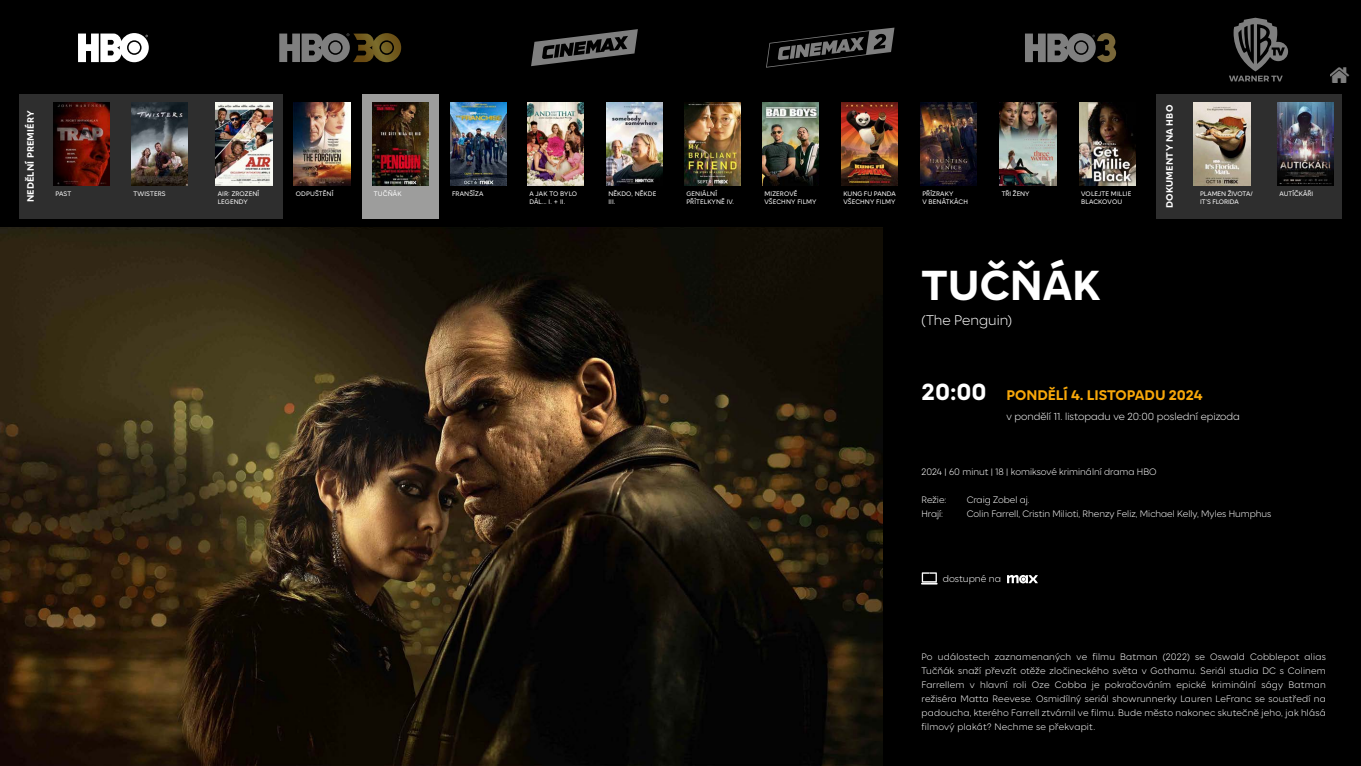
<style>
.page{position:relative;width:1361px;height:766px;background:#fff}
.page>*{position:absolute;margin:0;border:0;box-sizing:border-box;transform-origin:0 0}
.t1{font:700 45px "Max Sans";color:#fff}
.t2{font:700 15px "Max Sans";color:#f7a70a}
.t3{font:300 15px "Max Sans";color:#fff}
.t4{font:300 11px "Max Sans";color:#fff}
.t5{font:300 10.3px "Max Sans";color:#fff}
.t6{font:300 10px/14px "Max Sans";color:#fff;text-align:justify}
.t7{font:700 10px "Max Sans";letter-spacing:.02em;color:#fff}
.t8{font:7px/8.4px "Max Sans";letter-spacing:.015em;color:#fff}
.s1{font-size:25px;color:#fff}
</style>
<div class="page">
<div style="left:0;top:0;width:1361px;height:765px;background:#000"></div>
<div style="left:1157px;top:94px;width:185px;height:125px;background:#2e2e2e"></div>
<div style="left:19px;top:94px;width:263px;height:125px;background:#2e2e2e"></div>
<div style="left:362px;top:94px;width:76px;height:125px;background:#9d9d9c"></div>
<img style="left:53px;top:102px;width:57px;height:84px">
<img style="left:131px;top:102px;width:57px;height:84px">
<img style="left:216px;top:102px;width:56px;height:84px">
<img style="left:294px;top:102px;width:56px;height:84px">
<img style="left:372px;top:102px;width:56px;height:84px">
<img style="left:450px;top:102px;width:56px;height:84px">
<img style="left:527px;top:102px;width:57px;height:84px">
<img style="left:606px;top:102px;width:57px;height:84px">
<img style="left:684px;top:102px;width:57px;height:84px">
<img style="left:762px;top:102px;width:57px;height:84px">
<img style="left:841px;top:102px;width:57px;height:84px">
<img style="left:920px;top:102px;width:57px;height:84px">
<img style="left:1000px;top:102px;width:56px;height:84px">
<img style="left:1079px;top:102px;width:56px;height:84px">
<img style="left:1194px;top:102px;width:56px;height:84px">
<img style="left:1277px;top:102px;width:57px;height:84px">
<svg style="left:766px;top:28px;width:128px;height:40px"></svg>
<svg style="left:1025px;top:33px;width:91px;height:29px"></svg>
<svg style="left:531px;top:29px;width:107px;height:37px"></svg>
<svg style="left:78px;top:33px;width:71px;height:29px"></svg>
<svg style="left:1229px;top:18px;width:59px;height:63px"></svg>
<svg style="left:279px;top:33px;width:122px;height:29px"></svg>
<img style="left:0;top:227px;width:882px;height:538px">
<svg style="left:921px;top:572px;width:16px;height:12px"></svg>
<svg style="left:1007px;top:575px;width:31px;height:8px"></svg>
<p class="t7" style="left:23px;top:202px;width:93px;rotate:-90deg">NEDĚLNÍ PREMIÉRY</p>
<p class="t7" style="left:1161px;top:208px;width:105px;rotate:-90deg">DOKUMENTY NA HBO</p>
<p class="t8" style="left:55px;top:188px;width:17px">PAST</p>
<p class="t8" style="left:133px;top:188px;width:34px">TWISTERS</p>
<p class="t8" style="left:218px;top:188px;width:43px">AIR: ZROZENÍ<br>LEGENDY</p>
<p class="t8" style="left:296px;top:188px;width:39px">ODPUŠTĚNÍ</p>
<p class="t8" style="left:374px;top:188px;width:29px">TUČŇÁK</p>
<p class="t8" style="left:452px;top:188px;width:33px">FRANŠÍZA</p>
<p class="t8" style="left:529px;top:188px;width:49px">A JAK TO BYLO<br>DÁL... I. + II.</p>
<p class="t8" style="left:608px;top:188px;width:49px">NĚKDO, NĚKDE<br>III.</p>
<p class="t8" style="left:686px;top:188px;width:49px">GENIÁLNÍ<br>PŘÍTELKYNĚ IV.</p>
<p class="t8" style="left:764px;top:188px;width:54px">MIZEROVÉ<br>VŠECHNY FILMY</p>
<p class="t8" style="left:843px;top:188px;width:54px">KUNG FU PANDA<br>VŠECHNY FILMY</p>
<p class="t8" style="left:922px;top:188px;width:47px">PŘÍZRAKY<br>V BENÁTKÁCH</p>
<p class="t8" style="left:1002px;top:188px;width:29px">TŘI ŽENY</p>
<p class="t8" style="left:1081px;top:188px;width:52px">VOLEJTE MILLIE<br>BLACKOVOU</p>
<p class="t8" style="left:1200px;top:188px;width:54px">PLAMEN ŽIVOTA/<br>IT’S FLORIDA</p>
<p class="t8" style="left:1279px;top:188px;width:35px">AUTÍČKÁŘI</p>
<h1 class="t1" style="left:921px;top:251px;width:180px">TUČŇÁK</h1>
<h2 class="t3" style="left:921px;top:309px;width:92px">(The Penguin)</h2>
<h2 class="t2" style="left:921px;top:383px;width:283px"><span class="s1">20:00</span> PONDĚLÍ 4. LISTOPADU 2024</h2>
<p class="t4" style="left:1006px;top:408px;width:235px">v pondělí 11. listopadu ve 20:00 poslední epizoda</p>
<p class="t6" style="left:921px;top:463px;width:237px">2024 | 60 minut | 18 | komiksové kriminální drama HBO</p>
<p class="t6" style="left:921px;top:491px;width:26px">Režie:</p>
<p class="t6" style="left:967px;top:491px;width:64px">Craig Zobel aj.</p>
<p class="t6" style="left:921px;top:505px;width:23px">Hrají:</p>
<p class="t6" style="left:967px;top:505px;width:306px">Colin Farrell, Cristin Milioti, Rhenzy Feliz, Michael Kelly, Myles Humphus</p>
<p class="t5" style="left:943px;top:571px;width:60px">dostupné na</p>
<p class="t6" style="left:921px;top:648px;width:406px">Po událostech zaznamenaných ve filmu Batman (2022) se Oswald Cobblepot alias Tučňák snaží převzít otěže zločineckého světa v Gothamu. Seriál studia DC s Colinem Farrellem v hlavní roli Oze Cobba je pokračováním epické kriminální ságy Batman režiséra Matta Reevese. Osmidílný seriál showrunnerky Lauren LeFranc se soustředí na padoucha, kterého Farrell ztvárnil ve filmu. Bude město nakonec skutečně jeho, jak hlásá filmový plakát? Nechme se překvapit.</p>
</div>
